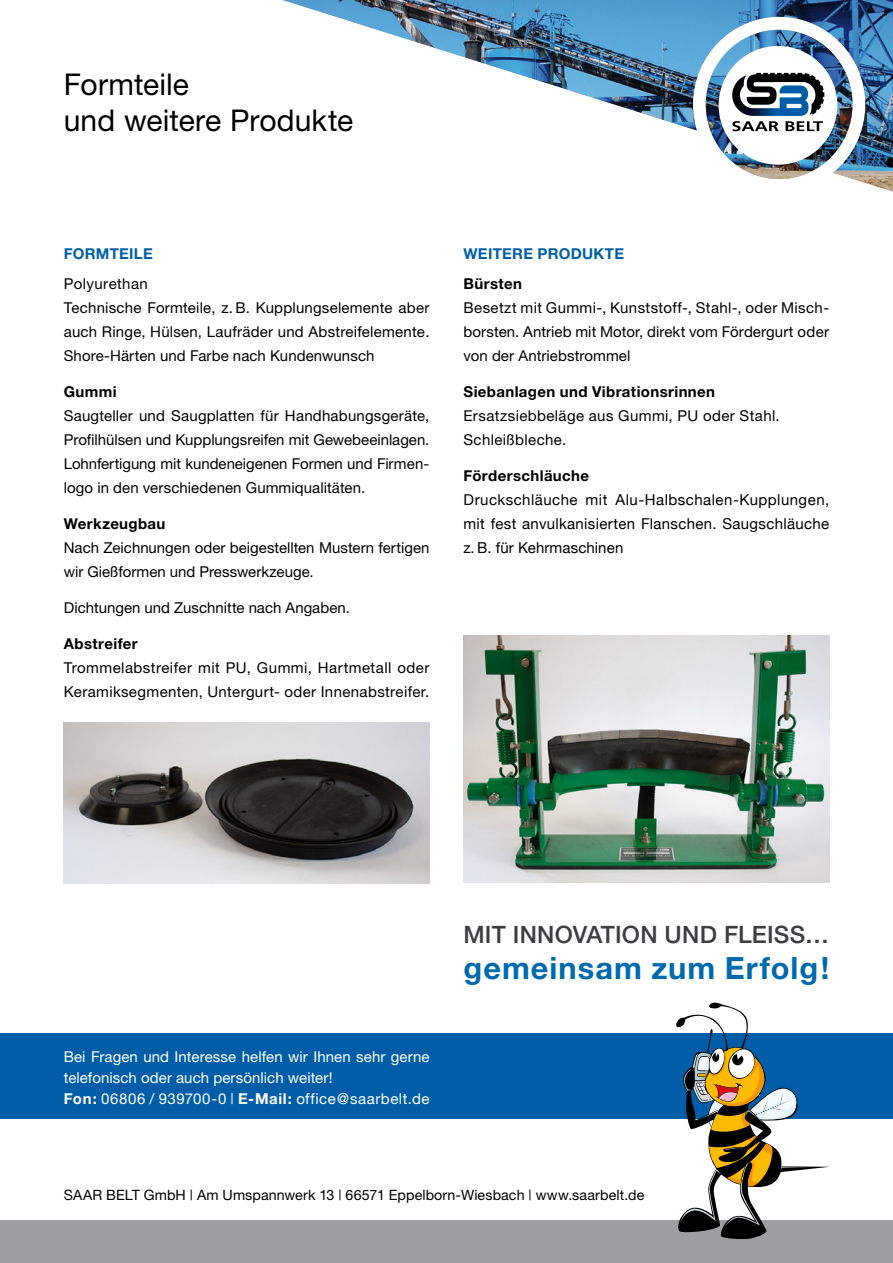
<style>
.page{position:relative;width:893px;height:1263px;background:#fff}
.page>*{position:absolute;margin:0;border:0;box-sizing:border-box;transform-origin:0 0}
.t1{font:700 30.75px "Helvetica Neue";letter-spacing:.035em;color:#006aaf}
.t2{font:30px/36px "Helvetica Neue";letter-spacing:.005em;color:#000}
.t3{font:500 24px "Helvetica Neue";letter-spacing:.005em;color:#3e3d40}
.t4{font:15px/24px "Helvetica Neue";letter-spacing:.01em;color:#000}
.t5{font:15px/21px "Helvetica Neue";letter-spacing:.005em;color:#fff}
.t6{font:15px/24px "Helvetica Neue";letter-spacing:.02em;color:#000;text-align:justify}
.t7{font:15px/24px "Helvetica Neue";letter-spacing:.03em;color:#000}
.t8{font:700 15px "Helvetica Neue";letter-spacing:.025em;color:#000}
.t9{font:700 15px "Helvetica Neue";letter-spacing:.02em;color:#005ea8}
.t10{font:14.25px "Helvetica Neue";letter-spacing:.01em;color:#000}
.s1{font-weight:700}
</style>
<div class="page">
<div style="left:0;top:1033px;width:893px;height:85px;background:#005ea8"></div>
<img style="left:463px;top:636px;width:366px;height:246px">
<img style="left:64px;top:722px;width:365px;height:161px">
<div style="left:0;top:1220px;width:893px;height:43px;background:#9c9e9f"></div>
<img style="left:283px;top:0;width:610px;height:191px">
<div style="left:719px;top:46px;width:118px;height:119px;background:#fff;border-radius:50%"></div>
<svg style="left:732px;top:73px;width:92px;height:58px"></svg>
<svg style="left:676px;top:1003px;width:154px;height:236px"></svg>
<h2 class="t2" style="left:64px;top:66px;width:291px">Formteile<br>und weitere Produkte</h2>
<p class="t9" style="left:64px;top:244px;width:90px">FORMTEILE</p>
<p class="t4" style="left:64px;top:271px;width:367px">Polyurethan<br>Technische Formteile, z.B. Kupplungselemente aber auch Ringe, Hülsen, Laufräder und Abstreifelemente.<br>Shore-Härten und Farbe nach Kundenwunsch</p>
<p class="t8" style="left:64px;top:382px;width:54px">Gummi</p>
<p class="t4" style="left:64px;top:403px;width:367px;text-align:justify">Saugteller und Saugplatten für Handhabungsgeräte, Profilhülsen und Kupplungsreifen mit Gewebeeinlagen.<br>Lohnfertigung mit kundeneigenen Formen und Firmen&shy;logo in den verschiedenen Gummiqualitäten.</p>
<p class="t8" style="left:64px;top:514px;width:103px">Werkzeugbau</p>
<p class="t4" style="left:64px;top:535px;width:367px">Nach Zeichnungen oder beigestellten Mustern fertigen wir Gießformen und Presswerkzeuge.</p>
<p class="t4" style="left:64px;top:595px;width:288px">Dichtungen und Zuschnitte nach Angaben.</p>
<p class="t8" style="left:64px;top:634px;width:76px">Abstreifer</p>
<p class="t7" style="left:64px;top:655px;width:367px">Trommelabstreifer mit PU, Gummi, Hartmetall oder<br>Keramiksegmenten, Untergurt- oder Innenabstreifer.</p>
<p class="t9" style="left:463px;top:244px;width:162px">WEITERE PRODUKTE</p>
<p class="t8" style="left:463px;top:274px;width:60px">Bürsten</p>
<p class="t4" style="left:463px;top:295px;width:367px;text-align:justify">Besetzt mit Gummi-, Kunststoff-, Stahl-, oder Misch&shy;borsten. Antrieb mit Motor, direkt vom Fördergurt oder von der Antriebstrommel</p>
<p class="t8" style="left:463px;top:382px;width:253px">Siebanlagen und Vibrationsrinnen</p>
<p class="t4" style="left:463px;top:403px;width:318px">Ersatzsiebbeläge aus Gummi, PU oder Stahl.<br>Schleißbleche.</p>
<p class="t8" style="left:463px;top:466px;width:127px">Förderschläuche</p>
<p class="t6" style="left:463px;top:488px;width:367px">Druckschläuche mit Alu-Halbschalen-Kupplungen, mit fest anvulkanisierten Flanschen. Saugschläuche z. B. für Kehrmaschinen</p>
<p class="t5" style="left:64px;top:1046px;width:367px">Bei Fragen und Interesse helfen wir Ihnen sehr gerne telefonisch oder auch persönlich weiter!<br><span class="s1">Fon:</span> 06806 / 939700-0 | <span class="s1">E-Mail:</span> office@saarbelt.de</p>
<h3 class="t3" style="left:463px;top:920px;width:367px">MIT INNOVATION UND FLEISS…</h3>
<h1 class="t1" style="left:463px;top:949px;width:367px">gemeinsam zum Erfolg!</h1>
<p class="t10" style="left:64px;top:1186px;width:582px">SAAR BELT GmbH | Am Umspannwerk 13 | 66571 Eppelborn-Wiesbach | www.saarbelt.de</p>
</div>
